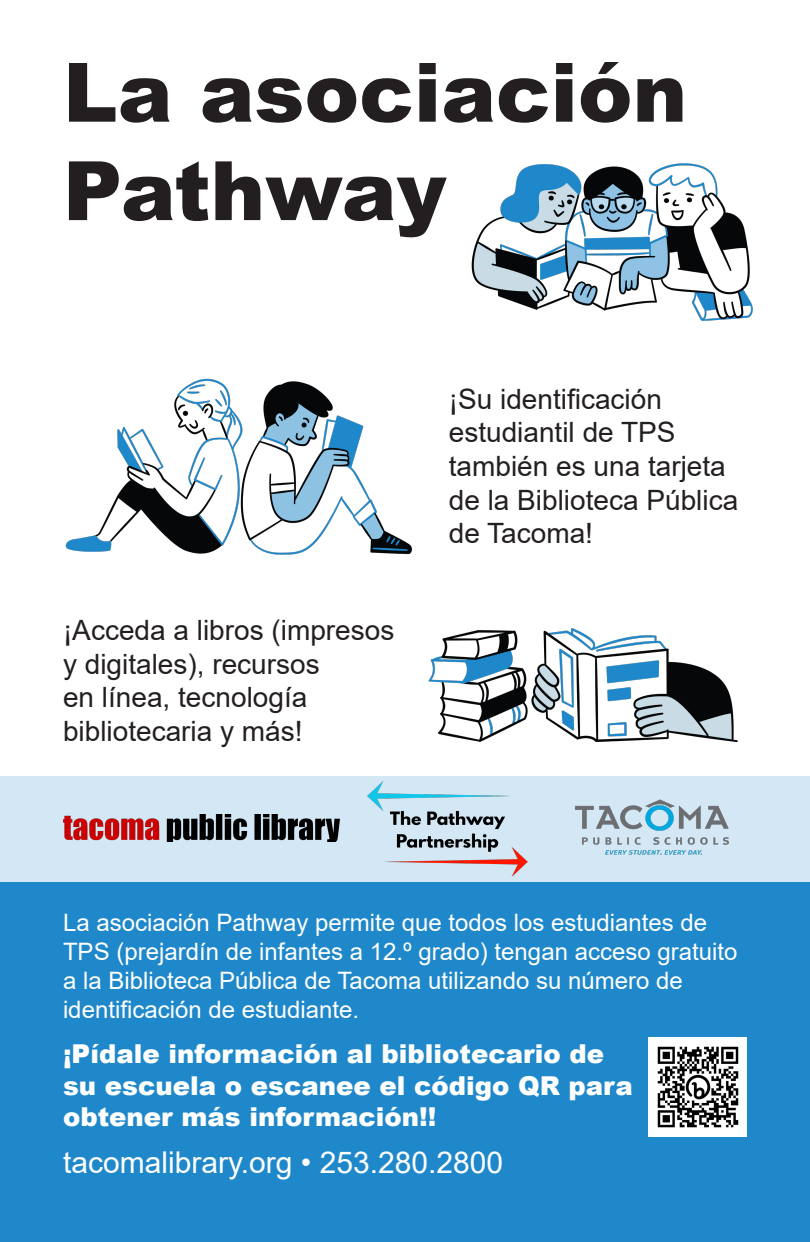
<style>
.page{position:relative;width:810px;height:1242px;background:#fff}
.page>*{position:absolute;margin:0;border:0;box-sizing:border-box;transform-origin:0 0}
.t1{font:900 82px/98.4px "Arial";color:#231f20}
.t2{font:30px "Arial";color:#fff}
.t3{font:28px/33.6px "Arial";color:#231f20}
.t4{font:900 26px/31.2px "Arial";color:#fff}
.t5{font:24px/28.8px "Arial";color:#fff}
</style>
<div class="page">
<div style="left:0;top:883px;width:810px;height:359px;background:#1f88ca"></div>
<div style="left:0;top:776px;width:810px;height:107px;background:#d3e7f4"></div>
<img style="left:63px;top:814px;width:277px;height:28px">
<img style="left:367px;top:781px;width:161px;height:96px">
<img style="left:575px;top:799px;width:154px;height:56px">
<img style="left:428px;top:628px;width:310px;height:114px">
<img style="left:471px;top:163px;width:282px;height:157px">
<img style="left:65px;top:378px;width:347px;height:177px">
<img style="left:648px;top:1037px;width:99px;height:99px">
<p class="t1" style="left:63px;top:41px;width:626px">La asociación<br>Pathway</p>
<p class="t3" style="left:63px;top:613px;width:333px">¡Acceda a libros (impresos y digitales), recursos<br>en línea, tecnología bibliotecaria y más!</p>
<p class="t3" style="left:449px;top:382px;width:291px">¡Su identificación estudiantil de TPS también es una tarjeta de la Biblioteca Pública de Tacoma!</p>
<p class="t5" style="left:63px;top:908px;width:676px">La asociación Pathway permite que todos los estudiantes de TPS (prejardín de infantes a 12.º grado) tengan acceso gratuito a la Biblioteca Pública de Tacoma utilizando su número de identificación de estudiante.</p>
<p class="t4" style="left:63px;top:1038px;width:571px">¡Pídale información al bibliotecario de su escuela o escanee el código QR para obtener más información!!</p>
<p class="t2" style="left:63px;top:1142px;width:442px">tacomalibrary.org • 253.280.2800</p>
</div>
